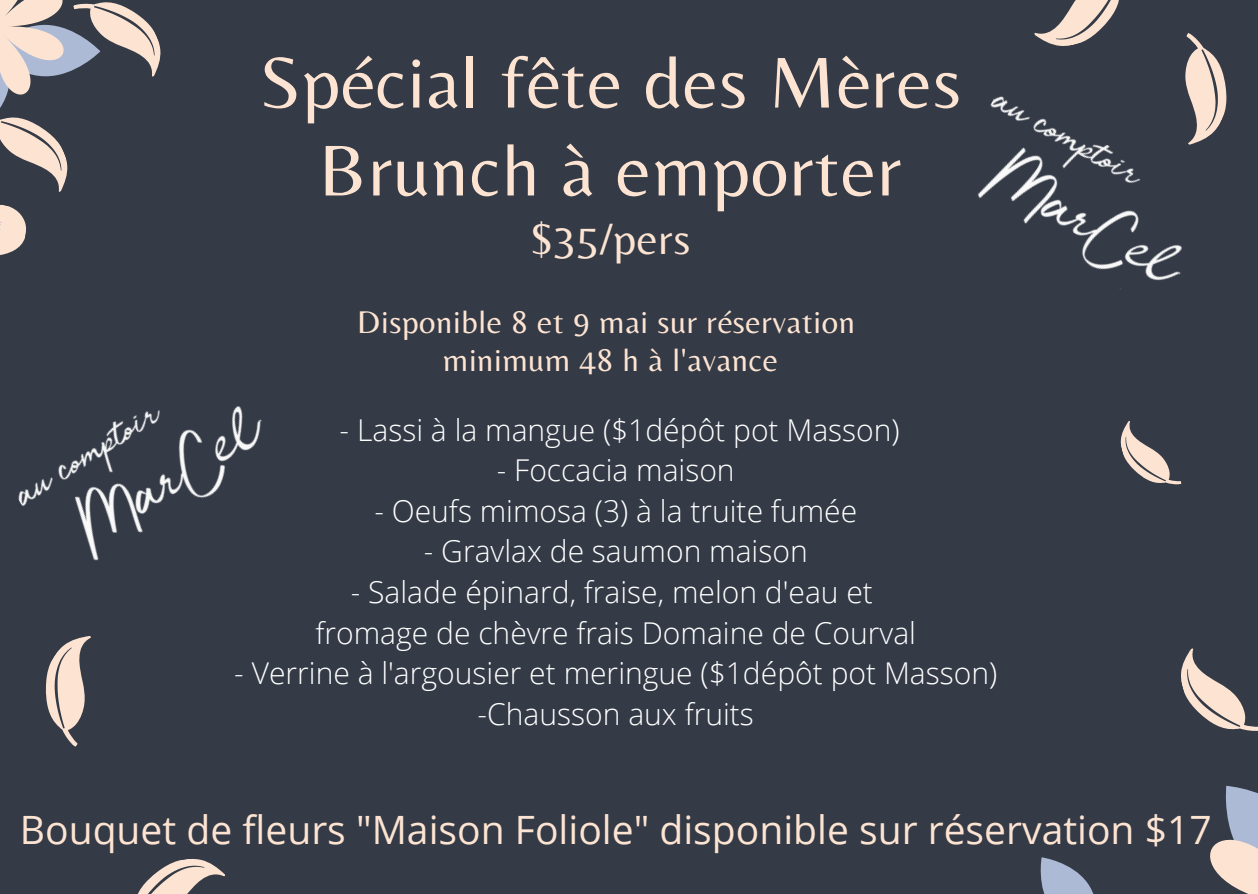
<style>
.page{position:relative;width:1258px;height:894px;background:#fff}
.page>*{position:absolute;margin:0;border:0;box-sizing:border-box;transform-origin:0 0}
.t1{font:74.7px/87.9px "Belleza";letter-spacing:.02em;color:#fde4d2;text-align:center}
.t2{font:44.7px "Belleza";letter-spacing:.02em;color:#fde4d2}
.t3{font:39px "Open Sans";color:#fde4d2}
.t4{font:32.7px "Belleza";letter-spacing:.02em;color:#fde4d2}
.t5{font:300 30px "Open Sans";color:#fff}
</style>
<div class="page">
<div style="left:0;top:0;width:1258px;height:893px;background:#343a46"></div>
<svg style="left:0;top:0;width:161px;height:255px"></svg>
<svg style="left:138px;top:859px;width:87px;height:34px"></svg>
<svg style="left:45px;top:636px;width:46px;height:111px"></svg>
<svg style="left:1040px;top:648px;width:218px;height:245px"></svg>
<svg style="left:1120px;top:421px;width:62px;height:64px"></svg>
<svg style="left:1034px;top:0;width:85px;height:46px"></svg>
<svg style="left:1185px;top:33px;width:42px;height:95px"></svg>
<img style="left:977px;top:86px;width:240px;height:204px">
<img style="left:18px;top:406px;width:244px;height:155px">
<p class="t1" style="left:259px;top:37px;width:703px">Spécial fête des Mères<br>Brunch à emporter</p>
<p class="t2" style="left:530px;top:212px;width:161px">$35/pers</p>
<p class="t4" style="left:357px;top:302px;width:499px">Disponible 8 et 9 mai sur réservation</p>
<p class="t4" style="left:443px;top:341px;width:337px">minimum 48 h à l'avance</p>
<p class="t5" style="left:340px;top:408px;width:561px">- Lassi à la mangue ($1dépôt pot Masson)</p>
<p class="t5" style="left:497px;top:449px;width:239px">- Foccacia maison</p>
<p class="t5" style="left:374px;top:489px;width:484px">- Oeufs mimosa (3) à la truite fumée</p>
<p class="t5" style="left:424px;top:530px;width:385px">- Gravlax de saumon maison</p>
<p class="t5" style="left:351px;top:571px;width:524px">- Salade épinard, fraise, melon d'eau et</p>
<p class="t5" style="left:315px;top:611px;width:602px">fromage de chèvre frais Domaine de Courval</p>
<p class="t5" style="left:234px;top:652px;width:764px">- Verrine à l'argousier et meringue ($1dépôt pot Masson)</p>
<p class="t5" style="left:478px;top:692px;width:278px">-Chausson aux fruits</p>
<p class="t3" style="left:20px;top:802px;width:1193px">Bouquet de fleurs "Maison Foliole" disponible sur réservation $17</p>
</div>
